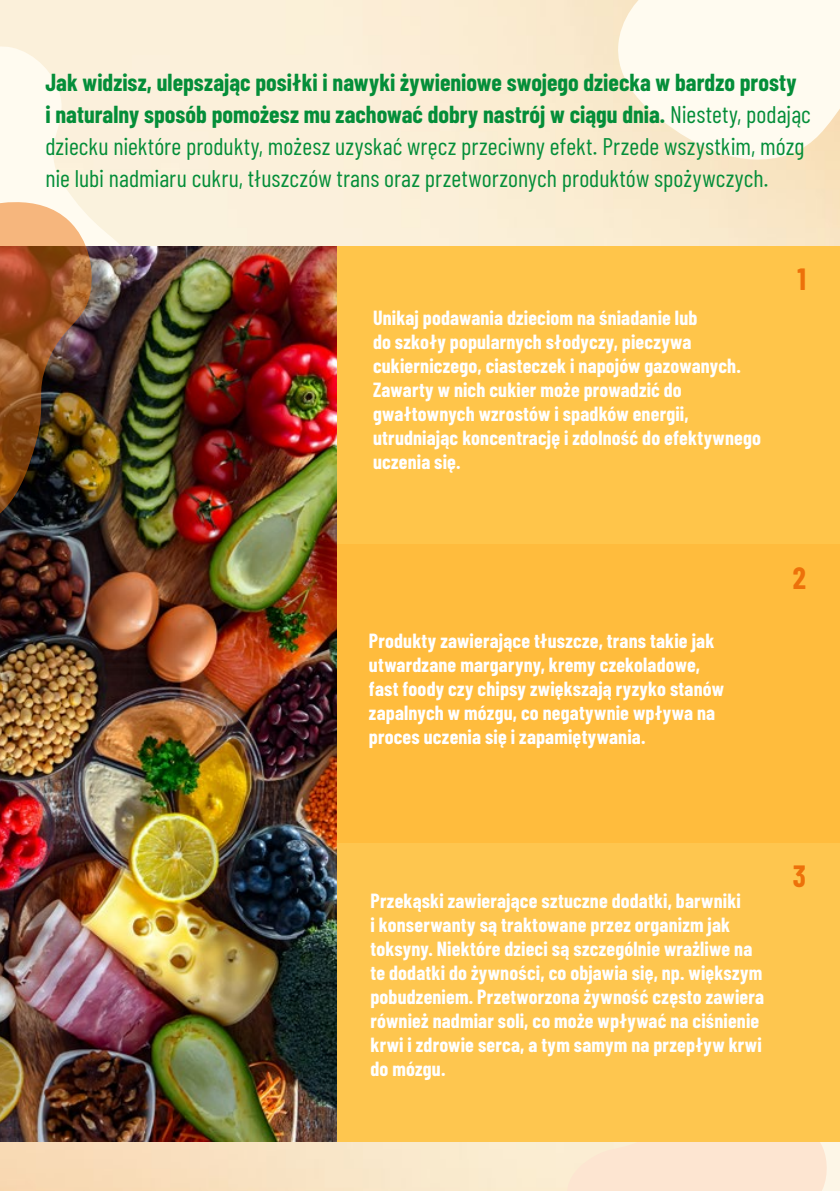
<style>
.page{position:relative;width:840px;height:1191px;background:#fff}
.page>*{position:absolute;margin:0;border:0;box-sizing:border-box;transform-origin:0 0}
.t1{font:700 30px "Barlow Condensed";color:#ed710a}
.t2{font:24px/32px "Barlow Condensed";letter-spacing:.005em;color:#048e39}
.t3{font:700 20px/24px "Barlow Condensed";letter-spacing:.01em;color:#fff}
.s1{font-weight:700}
</style>
<div class="page">
<img style="left:0;top:0;width:839px;height:1191px">
<svg style="left:0;top:39px;width:138px;height:207px;fill:#fbf2dc"></svg>
<div style="left:329px;top:246px;width:510px;height:298px;background:#ffc54a"></div>
<div style="left:329px;top:544px;width:510px;height:299px;background:#ffbc3d"></div>
<svg style="left:565px;top:1141px;width:274px;height:50px;background:#fce5cf"></svg>
<div style="left:329px;top:843px;width:510px;height:298px;background:#fec64f"></div>
<img style="left:0;top:246px;width:336px;height:895px">
<svg style="left:615px;top:0;width:224px;height:169px"></svg>
<img style="left:0;top:191px;width:95px;height:379px">
<p class="t2" style="left:45px;top:64px;width:766px"><span class="s1">Jak widzisz, ulepszając posiłki i nawyki żywieniowe swojego dziecka w bardzo prosty<br>i naturalny sposób pomożesz mu zachować dobry nastrój w ciągu dnia.</span> Niestety, podając dziecku niektóre produkty, możesz uzyskać wręcz przeciwny efekt. Przede wszystkim, mózg nie lubi nadmiaru cukru, tłuszczów trans oraz przetworzonych produktów spożywczych.</p>
<p class="t3" style="left:373px;top:305px;width:389px">Unikaj podawania dzieciom na śniadanie lub<br>do szkoły popularnych słodyczy, pieczywa cukierniczego, ciasteczek i napojów gazowanych.<br>Zawarty w nich cukier może prowadzić do gwałtownych wzrostów i spadków energii, utrudniając koncentrację i zdolność do efektywnego uczenia się.</p>
<h1 class="t1" style="left:797px;top:258px;width:10px">1</h1>
<p class="t3" style="left:369px;top:628px;width:356px">Produkty zawierające tłuszcze, trans takie jak utwardzane margaryny, kremy czekoladowe, fast foody czy chipsy zwiększają ryzyko stanów zapalnych w mózgu, co negatywnie wpływa na proces uczenia się i zapamiętywania.</p>
<h1 class="t1" style="left:792px;top:556px;width:15px">2</h1>
<p class="t3" style="left:370px;top:887px;width:395px">Przekąski zawierające sztuczne dodatki, barwniki<br>i konserwanty są traktowane przez organizm jak toksyny. Niektóre dzieci są szczególnie wrażliwe na te dodatki do żywności, co objawia się, np. większym pobudzeniem. Przetworzona żywność często zawiera również nadmiar soli, co może wpływać na ciśnienie krwi i zdrowie serca, a tym samym na przepływ krwi do mózgu.</p>
<h1 class="t1" style="left:792px;top:855px;width:15px">3</h1>
</div>
